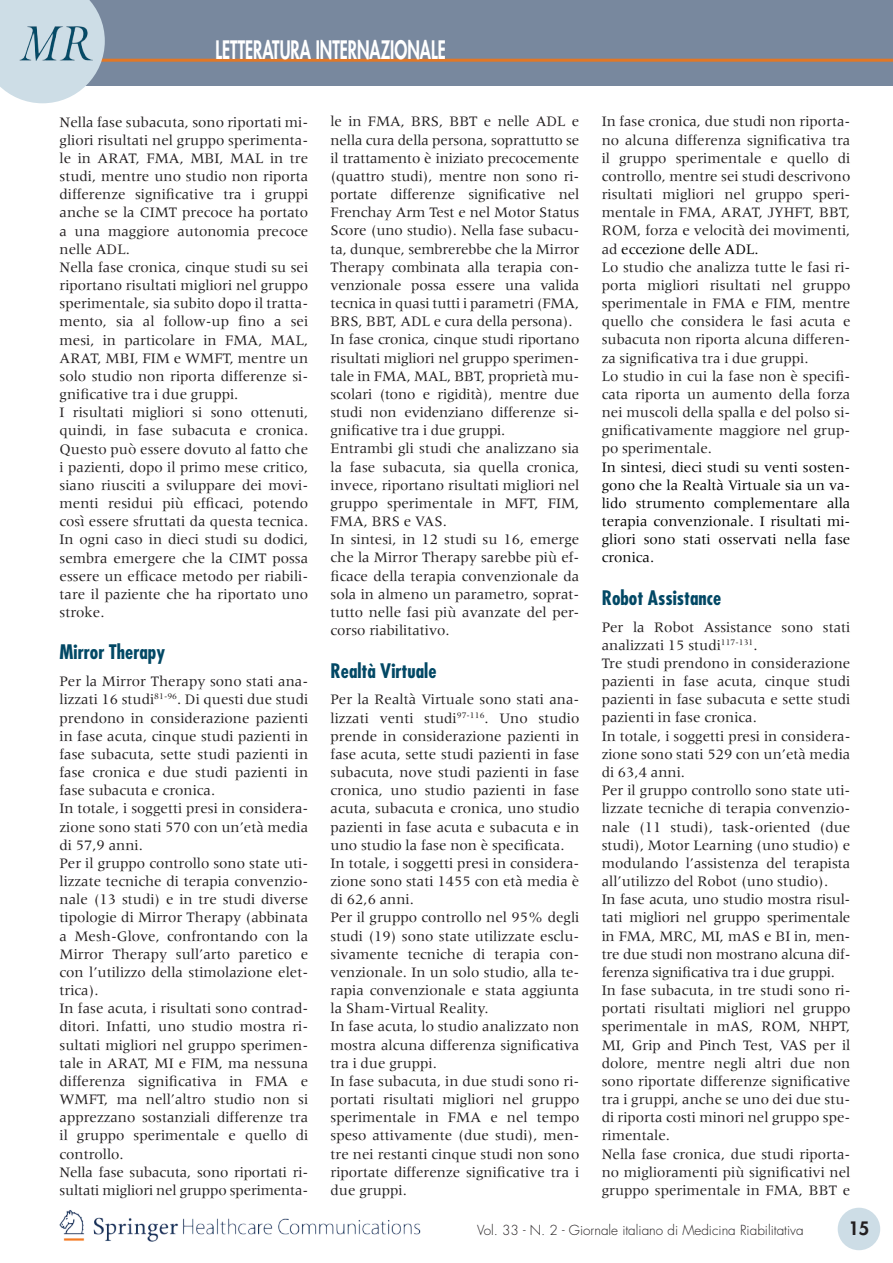
<style>
.page{position:relative;width:893px;height:1263px;background:#fff}
.page>*{position:absolute;margin:0;border:0;box-sizing:border-box;transform-origin:0 0}
.t1{font:800 24.75px "Futura";color:#fff;scale:.67 1}
.t2{font:700 condensed 19.5px "Futura";color:#024865}
.t3{font:800 18px "Futura";color:#231f20}
.t4{font:15px/18.1px "Meridien";color:#231f20}
.t5{font:15px/18.1px "Meridien";color:#000001;text-align:justify}
.t6{font:300 13.5px "Futura";color:#231f20}
.s1{color:#000001}
</style>
<div class="page">
<div style="left:0;top:0;width:893px;height:85px;background:#78889e"></div>
<hr style="left:96px;top:59px;width:797px;height:3px;background:#e27725">
<svg style="left:0;top:0;width:105px;height:103px;background:#cbdae3"></svg>
<img style="left:59px;top:1210px;width:362px;height:32px">
<img style="left:20px;top:27px;width:73px;height:33px">
<div style="left:838px;top:1208px;width:42px;height:42px;background:#cddde6;border-radius:50%"></div>
<h1 class="t1" style="left:216px;top:33px;width:345px">LETTERATURA INTERNAZIONALE</h1>
<p class="t4" style="left:60px;top:113px;width:250px">Nella fase subacuta, sono riportati mi&shy;gliori risultati nel gruppo sperimenta&shy;le in ARAT, FMA, MBI, MAL in tre studi, mentre uno studio non riporta differenze significative tra i gruppi anche se la CIMT precoce ha portato a una maggiore autonomia precoce nelle ADL.<br>Nella fase cronica, cinque studi su sei riportano risultati migliori nel gruppo sperimentale, sia subito dopo il tratta&shy;mento, sia al follow-up fino a sei mesi, in particolare in FMA, MAL, ARAT, MBI, FIM e WMFT, mentre un solo studio non riporta differenze si&shy;gnificative tra i due gruppi.<br>I risultati migliori si sono ottenuti, quindi, in fase subacuta e cronica.<br>Questo può essere dovuto al fatto che i pazienti, dopo il primo mese critico, siano riusciti a sviluppare dei movi&shy;menti residui più efficaci, potendo così essere sfruttati da questa tecnica.<br>In ogni caso in dieci studi su dodici, sembra emergere che la CIMT possa essere un efficace metodo per riabili&shy;tare il paziente che ha riportato uno stroke.</p>
<h2 class="t2" style="left:60px;top:640px;width:107px">Mirror Therapy</h2>
<p class="t4" style="left:60px;top:672px;width:250px">Per la Mirror Therapy sono stati ana&shy;lizzati 16 studi<sup>81-96</sup>. Di questi due studi prendono in considerazione pazienti in fase acuta, cinque studi pazienti in fase subacuta, sette studi pazienti in fase cronica e due studi pazienti in fase subacuta e cronica.<br>In totale, i soggetti presi in considera&shy;zione sono stati 570 con un’età media di 57,9 anni.<br>Per il gruppo controllo sono state uti&shy;lizzate tecniche di terapia convenzio&shy;nale (13 studi) e in tre studi diverse tipologie di Mirror Therapy (abbinata a Mesh-Glove, confrontando con la Mirror Therapy sull’arto paretico e con l’utilizzo della stimolazione elet&shy;trica).<br>In fase acuta, i risultati sono contrad&shy;ditori. Infatti, uno studio mostra ri&shy;sultati migliori nel gruppo sperimen&shy;tale in ARAT, MI e FIM, ma nessuna differenza significativa in FMA e WMFT, ma nell’altro studio non si apprezzano sostanziali differenze tra il gruppo sperimentale e quello di controllo.<br>Nella fase subacuta, sono riportati ri&shy;sultati migliori nel gruppo sperimenta-</p>
<p class="t4" style="left:331px;top:112px;width:250px">le in FMA, BRS, BBT e nelle ADL e nella cura della persona, soprattutto se il trattamento è iniziato precocemente (quattro studi), mentre non sono ri&shy;portate differenze significative nel Frenchay Arm Test e nel Motor Status Score (uno studio). Nella fase subacu&shy;ta, dunque, sembrerebbe che la Mirror Therapy combinata alla terapia con&shy;venzionale possa essere una valida tecnica in quasi tutti i parametri (FMA, BRS, BBT, ADL e cura della persona).<br>In fase cronica, cinque studi riportano risultati migliori nel gruppo sperimen&shy;tale in FMA, MAL, BBT, proprietà mu&shy;scolari (tono e rigidità), mentre due studi non evidenziano differenze si&shy;gnificative tra i due gruppi.<br>Entrambi gli studi che analizzano sia la fase subacuta, sia quella cronica, invece, riportano risultati migliori nel gruppo sperimentale in MFT, FIM, FMA, BRS e VAS.<br>In sintesi, in 12 studi su 16, emerge che la Mirror Therapy sarebbe più ef&shy;ficace della terapia convenzionale da sola in almeno un parametro, soprat&shy;tutto nelle fasi più avanzate del per&shy;corso riabilitativo.</p>
<h2 class="t2" style="left:331px;top:658px;width:107px">Realtà Virtuale</h2>
<p class="t4" style="left:331px;top:690px;width:250px">Per la Realtà Virtuale sono stati ana&shy;lizzati venti studi<sup>97-116</sup>. Uno studio prende in considerazione pazienti in fase acuta, sette studi pazienti in fase subacuta, nove studi pazienti in fase cronica, uno studio pazienti in fase acuta, subacuta e cronica, uno studio pazienti in fase acuta e subacuta e in uno studio la fase non è specificata.<br>In totale, i soggetti presi in considera&shy;zione sono stati 1455 con età media è di 62,6 anni.<br>Per il gruppo controllo nel 95% degli studi (19) sono state utilizzate esclu&shy;sivamente tecniche di terapia con&shy;venzionale. In un solo studio, alla te&shy;rapia convenzionale e stata aggiunta la Sham-Virtual Reality.<br>In fase acuta, lo studio analizzato non mostra alcuna differenza significativa tra i due gruppi.<br>In fase subacuta, in due studi sono ri&shy;portati risultati migliori nel gruppo sperimentale in FMA e nel tempo speso attivamente (due studi), men&shy;tre nei restanti cinque studi non sono riportate differenze significative tra i due gruppi.</p>
<p class="t4" style="left:602px;top:112px;width:250px">In fase cronica, due studi non riporta&shy;no alcuna differenza significativa tra il gruppo sperimentale e quello di controllo, mentre sei studi descrivono risultati migliori nel gruppo speri&shy;mentale in FMA, ARAT, JYHFT, BBT, ROM, forza e velocità dei movimenti, ad <span class="s1">eccezione delle ADL.<br></span>Lo studio che analizza tutte le fasi ri&shy;porta migliori risultati nel gruppo sperimentale in FMA e FIM, mentre quello che considera le fasi acuta e subacuta non riporta alcuna differen&shy;za significativa tra i due gruppi.<br>Lo studio in cui la fase non è specifi&shy;cata riporta un aumento della forza nei muscoli della spalla e del polso si&shy;gnificativamente maggiore nel grup&shy;po sperimentale.</p>
<p class="t5" style="left:602px;top:458px;width:250px">In sintesi, dieci studi su venti sosten&shy;gono che la Realtà Virtuale sia un va&shy;lido strumento complementare alla terapia convenzionale. I risultati mi&shy;gliori sono stati osservati nella fase cronica.</p>
<h2 class="t2" style="left:602px;top:586px;width:121px">Robot Assistance</h2>
<p class="t4" style="left:602px;top:618px;width:250px">Per la Robot Assistance sono stati analizzati 15 studi<sup>117-131</sup>.<br>Tre studi prendono in considerazione pazienti in fase acuta, cinque studi pazienti in fase subacuta e sette studi pazienti in fase cronica.<br>In totale, i soggetti presi in considera&shy;zione sono stati 529 con un’età media di 63,4 anni.<br>Per il gruppo controllo sono state uti&shy;lizzate tecniche di terapia convenzio&shy;nale (11 studi), task-oriented (due studi), Motor Learning (uno studio) e modulando l’assistenza del terapista all’utilizzo del Robot (uno studio).<br>In fase acuta, uno studio mostra risul&shy;tati migliori nel gruppo sperimentale in FMA, MRC, MI, mAS e BI in, men&shy;tre due studi non mostrano alcuna dif&shy;ferenza significativa tra i due gruppi.<br>In fase subacuta, in tre studi sono ri&shy;portati risultati migliori nel gruppo sperimentale in mAS, ROM, NHPT, MI, Grip and Pinch Test, VAS per il dolore, mentre negli altri due non sono riportate differenze significative tra i gruppi, anche se uno dei due stu&shy;di riporta costi minori nel gruppo spe&shy;rimentale.<br>Nella fase cronica, due studi riporta&shy;no miglioramenti più significativi nel gruppo sperimentale in FMA, BBT e</p>
<p class="t6" style="left:477px;top:1221px;width:328px">Vol. 33 - N. 2 - Giornale italiano di Medicina Riabilitativa</p>
<p class="t3" style="left:848px;top:1216px;width:22px">15</p>
</div>
